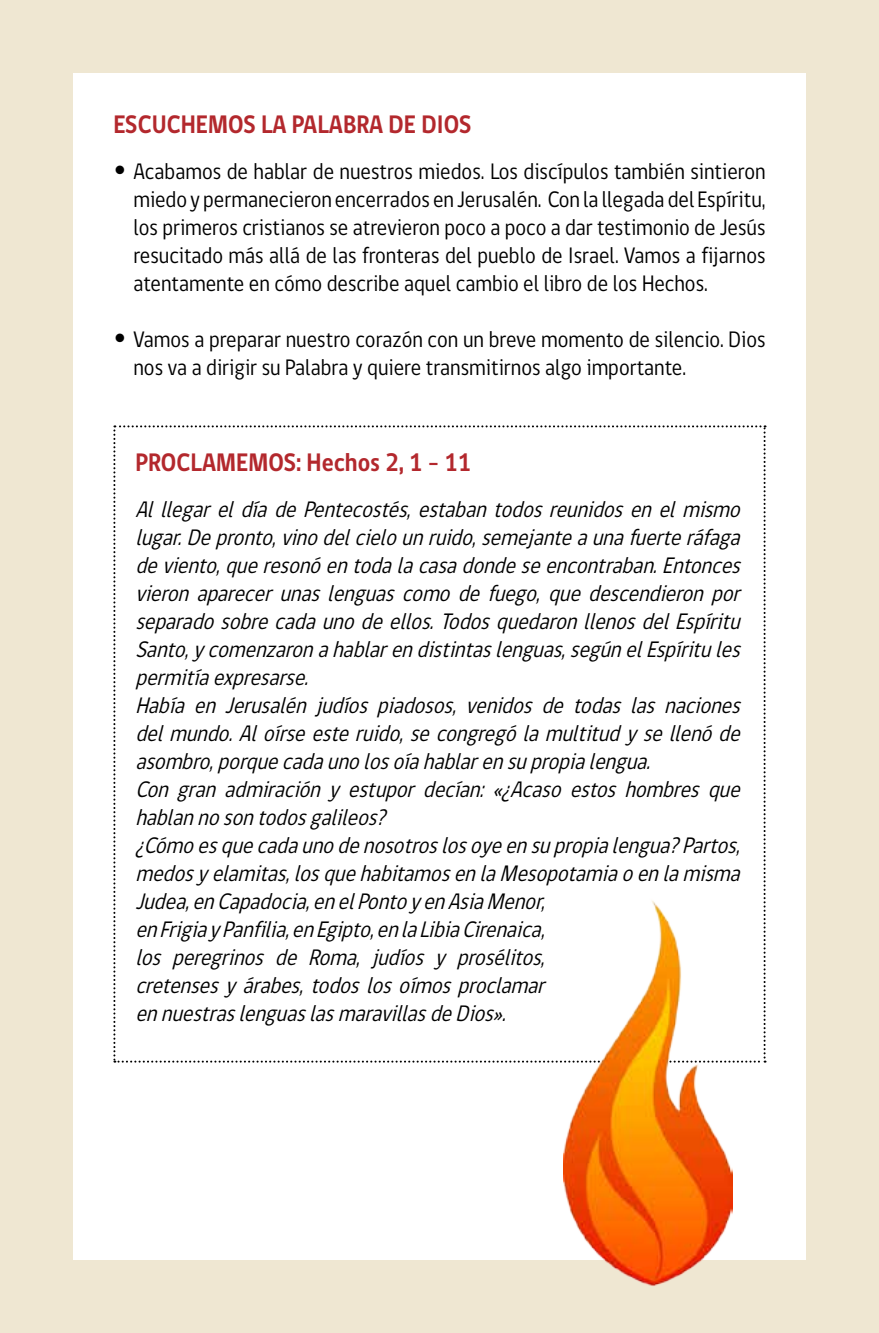
<style>
.page{position:relative;width:879px;height:1333px;background:#fff}
.page>*{position:absolute;margin:0;border:0;box-sizing:border-box;transform-origin:0 0}
.t1{font:700 26px "gob CL";color:#b3282d;scale:.9 1}
.t2{font:italic 23px/28px "gob CL";color:#000;scale:.9 1}
.t3{font:23px/28px "gob CL";color:#000;text-align:justify;scale:.9 1}
.s1{font-family:"Arial";font-weight:900;font-size:26px}
</style>
<div class="page">
<div style="left:0;top:0;width:879px;height:1332px;background:#efe7d2"></div>
<div style="left:73px;top:73px;width:733px;height:1186px;background:#fff"></div>
<svg style="left:113px;top:425px;width:652px;height:637px"></svg>
<img style="left:563px;top:898px;width:170px;height:388px">
<p class="t1" style="left:113px;top:106px;width:399px">ESCUCHEMOS LA PALABRA DE DIOS</p>
<p class="t3" style="left:133px;top:158px;width:704px;text-indent:-20px"><span class="s1">•</span> Acabamos de hablar de nuestros miedos. Los discípulos también sintieron miedo y permanecieron encerrados en Jerusalén. Con la llegada del Espíritu, los primeros cristianos se atrevieron poco a poco a dar testimonio de Jesús resucitado más allá de las fronteras del pueblo de Israel. Vamos a fijarnos atentamente en cómo describe aquel cambio el libro de los Hechos.</p>
<p class="t3" style="left:133px;top:326px;width:704px;text-indent:-20px"><span class="s1">•</span> Vamos a preparar nuestro corazón con un breve momento de silencio. Dios nos va a dirigir su Palabra y quiere transmitirnos algo importante.</p>
<p class="t1" style="left:135px;top:444px;width:374px">PROCLAMEMOS: Hechos 2, 1 - 11</p>
<p class="t2" style="left:135px;top:496px;width:682px">AlllegareldíadePentecostés,estabantodosreunidosenelmismo lugar.Depronto,vinodelcielounruido,semejanteaunafuerteráfaga deviento,queresonóentodalacasadondeseencontraban.Entonces vieronaparecerunaslenguascomodefuego,quedescendieronpor separadosobrecadaunodeellos.TodosquedaronllenosdelEspíritu Santo,ycomenzaronahablarendistintaslenguas,segúnelEspíritules permitíaexpresarse.<br>Había en Jerusalén judíos piadosos, venidos de todas las naciones delmundo.Aloírseesteruido,secongrególamultitudysellenóde asombro,porquecadaunolosoíahablarensupropialengua.<br>Congranadmiraciónyestupordecían:«¿Acasoestoshombresque hablannosontodosgalileos? ¿Cómoesquecadaunodenosotroslosoyeensupropialengua?Partos, medosyelamitas,losquehabitamosenlaMesopotamiaoenlamisma Judea,enCapadocia,enelPontoyenAsiaMenor, enFrigiayPanfilia,enEgipto,enlaLibiaCirenaica,<br>los peregrinos de Roma, judíos y prosélitos, cretensesyárabes,todoslosoímosproclamar ennuestraslenguaslasmaravillasdeDios».</p>
</div>
